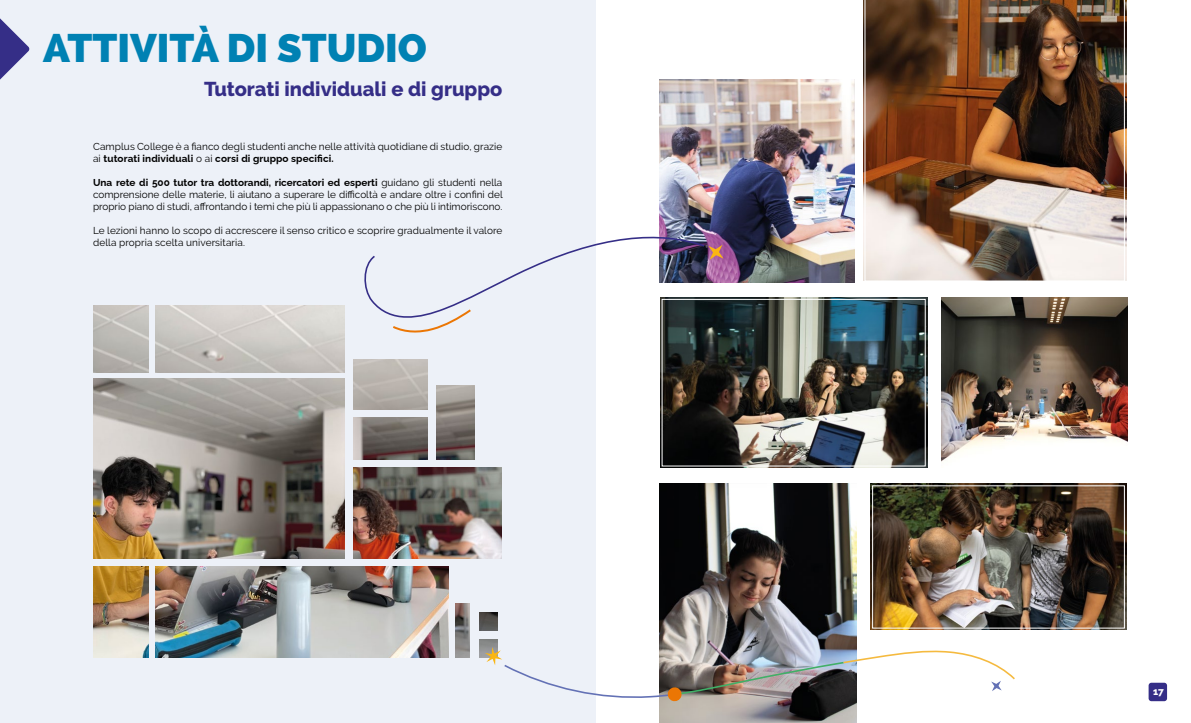
<style>
.page{position:relative;width:1191px;height:723px;background:#fff}
.page>*{position:absolute;margin:0;border:0;box-sizing:border-box;transform-origin:0 0}
.t1{font:800 40px "Raleway";color:#0081b3}
.t2{font:800 20px "Raleway";color:#352e87}
.t3{font:10px/12px "Raleway";letter-spacing:.01em;color:#000}
.t4{font:800 10px "Raleway";color:#fff}
.s1{font-weight:700}
</style>
<div class="page">
<div style="left:1148px;top:683px;width:19px;height:18px;background:#352e87;border-radius:3px"></div>
<div style="left:0;top:0;width:595px;height:723px;background:#edf1f8"></div>
<img style="left:94px;top:567px;width:55px;height:90px">
<img style="left:156px;top:567px;width:292px;height:90px">
<img style="left:94px;top:378px;width:250px;height:180px">
<img style="left:94px;top:305px;width:55px;height:68px">
<img style="left:156px;top:305px;width:188px;height:68px">
<img style="left:353px;top:468px;width:149px;height:90px">
<img style="left:353px;top:418px;width:74px;height:41px">
<img style="left:437px;top:385px;width:38px;height:74px">
<img style="left:456px;top:604px;width:13px;height:53px">
<img style="left:479px;top:612px;width:18px;height:19px">
<img style="left:864px;top:0;width:260px;height:281px">
<img style="left:660px;top:297px;width:268px;height:171px">
<div style="left:661px;top:299px;width:264px;height:167px;border:1px solid #fff"></div>
<img style="left:941px;top:297px;width:186px;height:165px">
<img style="left:659px;top:79px;width:195px;height:204px">
<img style="left:659px;top:483px;width:197px;height:240px">
<img style="left:870px;top:483px;width:257px;height:147px">
<svg style="left:364px;top:230px;width:359px;height:103px"></svg>
<img style="left:485px;top:647px;width:530px;height:55px">
<svg style="left:0;top:18px;width:30px;height:62px"></svg>
<h1 class="t1" style="left:43px;top:25px;width:385px">ATTIVITÀ DI STUDIO</h1>
<h2 class="t2" style="left:204px;top:77px;width:300px">Tutorati individuali e di gruppo</h2>
<p class="t3" style="left:93px;top:140px;width:411px">Camplus College è a fianco degli studenti anche nelle attività quotidiane di studio, grazie ai <span class="s1">tutorati individuali</span> o ai <span class="s1">corsi di gruppo specifici.</span></p>
<p class="t3" style="left:93px;top:176px;width:411px;text-align:justify"><span class="s1">Una rete di 500 tutor tra dottorandi, ricercatori ed esperti</span> guidano gli studenti nella comprensione delle materie, li aiutano a superare le difficoltà e andare oltre i confini del proprio piano di studi, affrontando i temi che più li appassionano o che più li intimoriscono.</p>
<p class="t3" style="left:93px;top:224px;width:411px">Le lezioni hanno lo scopo di accrescere il senso critico e scoprire gradualmente il valore della propria scelta universitaria.</p>
<p class="t4" style="left:1153px;top:686px;width:12px">17</p>
</div>
